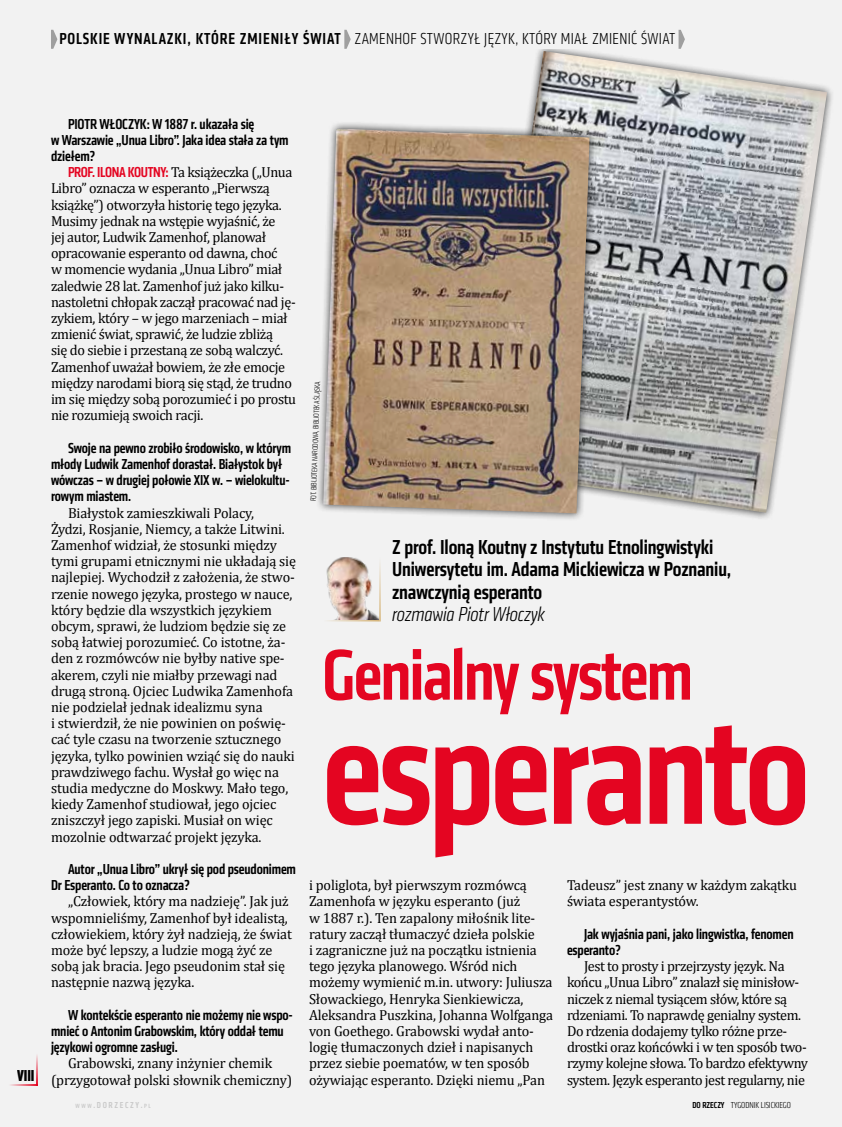
<style>
.page{position:relative;width:842px;height:1127px;background:#f2f2f2}
.page>*{position:absolute;margin:0;border:0;box-sizing:border-box;transform-origin:0 0}
.t1{font:500 condensed 157.65px "Klavika";letter-spacing:-.025em;color:#e40521}
.t2{font:500 condensed 74.1px "Klavika";letter-spacing:-.025em;color:#e40521}
.t3{font:500 condensed 21px/22.5px "Klavika";letter-spacing:-.005em;color:#000}
.t4{font:italic 300 condensed 21px "Klavika";letter-spacing:-.005em;color:#000}
.t5{font:300 condensed 16.5px "Klavika";letter-spacing:.02em;color:#000}
.t6{font:500 condensed 15px/16.2px "Klavika";letter-spacing:-.01em;color:#000}
.t7{font:14.55px/16.2px "Cambria";letter-spacing:-.01em;color:#000}
.t8{font:14.55px/16.2px "Cambria";letter-spacing:-.03em;color:#000}
.t9{font:800 condensed 14.55px "Futura";color:#000;scale:.8 1}
.t10{font:300 condensed 9px "Klavika";letter-spacing:-.005em;color:#000}
.t11{font:500 condensed 9px "Klavika";letter-spacing:.18em;color:#cacaca}
.t12{font:300 condensed 7.95px "Klavika";color:#000}
.s1{font-weight:500}
.s2{font-family:"Klavika";font-weight:500;font-stretch:condensed;font-size:15px;color:#e40521}
.s3{font-size:6.3px}
.s4{font-style:inherit}
</style>
<div class="page">
<img style="left:326px;top:557px;width:53px;height:63px">
<hr style="left:323px;top:620px;width:56px;height:1px;background:#d5b376">
<hr style="left:379px;top:557px;width:2px;height:64px;background:#d5b376">
<img style="left:527px;top:51px;width:300px;height:462px">
<div style="left:315px;top:121px;width:283px;height:400px;background:#000;opacity:.75"></div>
<img style="left:323px;top:129px;width:267px;height:384px">
<hr style="left:37px;top:1053px;width:1px;height:33px;background:#e40521">
<hr style="left:8px;top:1084px;width:30px;height:2px;background:#e40521">
<svg style="left:51px;top:30px;width:6px;height:19px"></svg>
<svg style="left:344px;top:30px;width:7px;height:19px"></svg>
<svg style="left:678px;top:30px;width:7px;height:19px"></svg>
<p class="t5" style="left:60px;top:30px;width:617px"><span class="s1">POLSKIE WYNALAZKI, KTÓRE ZMIENIŁY ŚWIAT</span> ZAMENHOF STWORZYŁ JĘZYK, KTÓRY MIAŁ ZMIENIĆ ŚWIAT</p>
<p class="t9" style="left:17px;top:1065px;width:23px">VIII</p>
<p class="t6" style="left:51px;top:116px;width:239px;text-indent:17px">PIOTR WŁOCZYK: W 1887 r. ukazała się<br>w Warszawie „Unua Libro”. Jaka idea stała za tym dziełem?</p>
<p class="t7" style="left:51px;top:164px;width:247px;text-indent:17px"><span class="s2">PROF. ILONA KOUTNY:</span> Ta książeczka („Unua Libro” oznacza w esperanto „Pierwszą książkę”) otworzyła historię tego języka.<br>Musimy jednak na wstępie wyjaśnić, że<br>jej autor, Ludwik Zamenhof, planował opracowanie esperanto od dawna, choć<br>w momencie wydania „Unua Libro” miał zaledwie 28 lat. Zamenhof już jako kilku&shy;nastoletni chłopak zaczął pracować nad ję&shy;zykiem, który – w jego marzeniach – miał zmienić świat, sprawić, że ludzie zbliżą<br>się do siebie i przestaną ze sobą walczyć.<br>Zamenhof uważał bowiem, że złe emocje między narodami biorą się stąd, że trudno im się między sobą porozumieć i po prostu nie rozumieją swoich racji.</p>
<p class="t6" style="left:51px;top:440px;width:242px;text-indent:17px">Swoje na pewno zrobiło środowisko, w którym młody Ludwik Zamenhof dorastał. Białystok był wówczas – w drugiej połowie XIX w. – wielokultu&shy;rowym miastem.</p>
<p class="t7" style="left:51px;top:504px;width:246px;text-indent:17px">Białystok zamieszkiwali Polacy,<br>Żydzi, Rosjanie, Niemcy, a także Litwini.<br>Zamenhof widział, że stosunki między tymi grupami etnicznymi nie układają się najlepiej. Wychodził z założenia, że stwo&shy;rzenie nowego języka, prostego w nauce, który będzie dla wszystkich językiem obcym, sprawi, że ludziom będzie się ze sobą łatwiej porozumieć. Co istotne, ża&shy;den z rozmówców nie byłby native spe&shy;akerem, czyli nie miałby przewagi nad drugą stroną. Ojciec Ludwika Zamenhofa nie podzielał jednak idealizmu syna<br>i stwierdził, że nie powinien on poświę&shy;cać tyle czasu na tworzenie sztucznego języka, tylko powinien wziąć się do nauki prawdziwego fachu. Wysłał go więc na studia medyczne do Moskwy. Mało tego, kiedy Zamenhof studiował, jego ojciec zniszczył jego zapiski. Musiał on więc mozolnie odtwarzać projekt języka.</p>
<p class="t6" style="left:51px;top:861px;width:246px;text-indent:17px">Autor „Unua Libro” ukrył się pod pseudonimem<br>Dr Esperanto. Co to oznacza?</p>
<p class="t7" style="left:51px;top:893px;width:242px;text-indent:17px">„Człowiek, który ma nadzieję”. Jak już wspomnieliśmy, Zamenhof był idealistą, człowiekiem, który żył nadzieją, że świat może być lepszy, a ludzie mogą żyć ze sobą jak bracia. Jego pseudonim stał się następnie nazwą języka.</p>
<p class="t6" style="left:51px;top:1007px;width:243px;text-indent:17px">W kontekście esperanto nie możemy nie wspo&shy;mnieć o Antonim Grabowskim, który oddał temu językowi ogromne zasługi.</p>
<p class="t7" style="left:51px;top:1055px;width:243px;text-align:center">Grabowski, znany inżynier chemik (przygotował polski słownik chemiczny)</p>
<p class="t12" style="left:309px;top:501px;width:122px;rotate:-88deg">FOT. BIBLIOTEKA NARODOWA, BIBLIOTEKA ŚLĄSKA</p>
<h3 class="t3" style="left:392px;top:536px;width:341px">Z prof. Iloną Koutny z Instytutu Etnolingwistyki<br>Uniwersytetu im. Adama Mickiewicza w Poznaniu, znawczynią esperanto</h3>
<h3 class="t4" style="left:392px;top:603px;width:154px">rozmawia Piotr Włoczyk</h3>
<h2 class="t2" style="left:322px;top:628px;width:372px">Genialny system</h2>
<h1 class="t1" style="left:322px;top:672px;width:489px">esperanto</h1>
<p class="t7" style="left:309px;top:877px;width:245px">i poliglota, był pierwszym rozmówcą Zamenhofa w języku esperanto (już<br>w 1887 r.). Ten zapalony miłośnik lite&shy;ratury zaczął tłumaczyć dzieła polskie<br>i zagraniczne już na początku istnienia tego języka planowego. Wśród nich możemy wymienić m.in. utwory: Juliusza Słowackiego, Henryka Sienkiewicza, Aleksandra Puszkina, Johanna Wolfganga von Goethego. Grabowski wydał anto&shy;logię tłumaczonych dzieł i napisanych przez siebie poematów, w ten sposób ożywiając esperanto. Dzięki niemu „Pan</p>
<p class="t7" style="left:567px;top:877px;width:231px">Tadeusz” jest znany w każdym zakątku świata esperantystów.</p>
<p class="t6" style="left:567px;top:926px;width:228px;text-indent:17px">Jak wyjaśnia pani, jako lingwistka, fenomen esperanto?</p>
<p class="t8" style="left:567px;top:958px;width:243px;text-indent:17px">Jest to prosty i przejrzysty język. Na końcu „Unua Libro” znalazł się minisłow&shy;niczek z niemal tysiącem słów, które są rdzeniami. To naprawdę genialny system.<br>Do rdzenia dodajemy tylko różne prze&shy;drostki oraz końcówki i w ten sposób two&shy;rzymy kolejne słowa. To bardzo efektywny system. Język esperanto jest regularny, nie</p>
<p class="t11" style="left:76px;top:1099px;width:77px"><span class="s3">WWW</span><span class="s4">.</span>DORZECZY<span class="s4">.</span><span class="s3">PL</span></p>
<p class="t10" style="left:692px;top:1099px;width:100px"><span class="s1">DO RZECZY</span> TYGODNIK LISICKIEGO</p>
</div>
